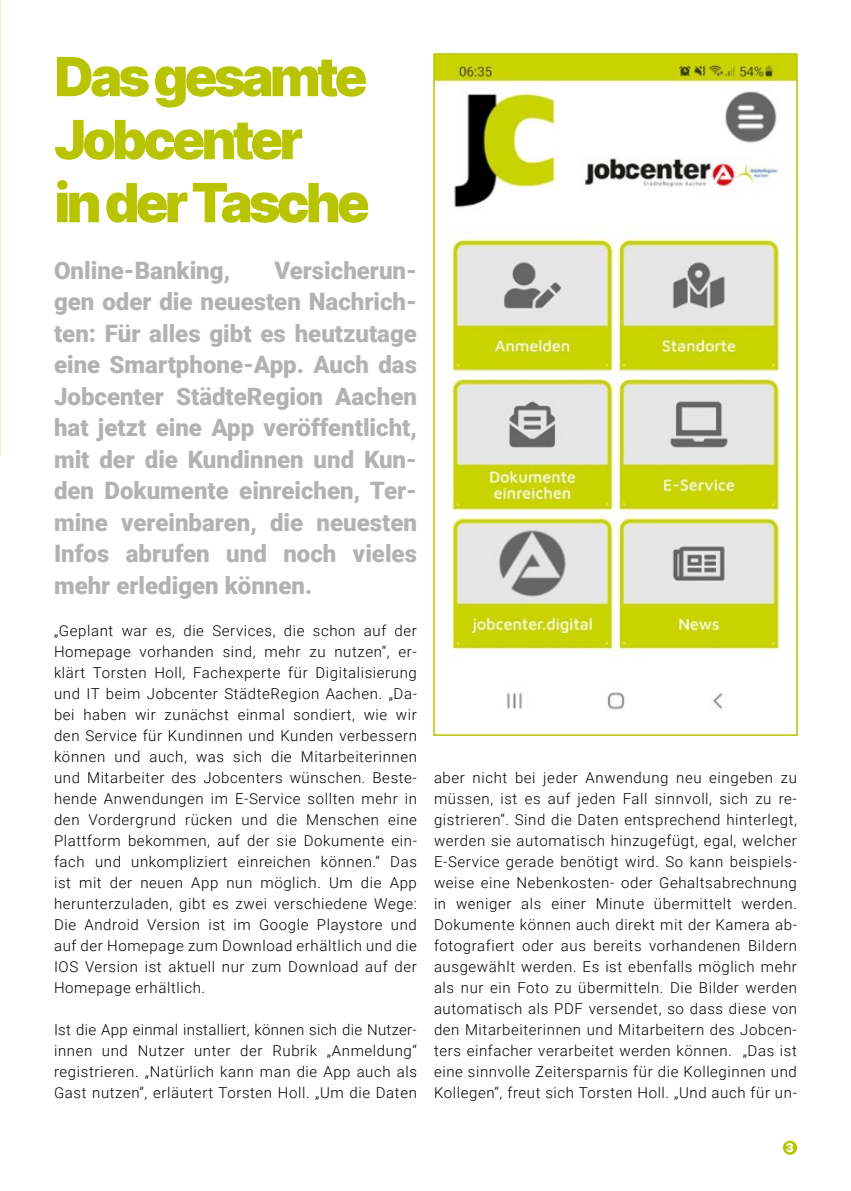
<style>
.page{position:relative;width:851px;height:1191px;background:#fff}
.page>*{position:absolute;margin:0;border:0;box-sizing:border-box;transform-origin:0 0}
.t1{font:900 54px/63px "Inter";letter-spacing:-.07em;color:#b9c400}
.t2{font:900 24px/31.5px "Roboto";color:#b3b2b2;text-align:justify}
.t3{font:300 15px/21px "Roboto";letter-spacing:.04em;color:#000;text-align:justify}
.t4{font:900 12px "Inter";color:#fff}
</style>
<div class="page">
<div style="left:782px;top:1140px;width:15px;height:14px;background:#b9c400;border-radius:50%"></div>
<img style="left:436px;top:56px;width:358px;height:654px">
<div style="left:433px;top:53px;width:364px;height:683px;border:2px solid #b9c400"></div>
<h1 class="t1" style="left:54px;top:44px;width:317px">Das gesamte<br>Jobcenter<br>in der Tasche</h1>
<h2 class="t2" style="left:54px;top:253px;width:177px">Online-Banking,</h2>
<p class="t2" style="left:54px;top:253px;width:364px;text-indent:220px">Versicherun&shy;gen oder die neuesten Nachrich&shy;ten: Für alles gibt es heutzutage eine Smartphone-App. Auch das Jobcenter StädteRegion Aachen hat jetzt eine App veröffentlicht, mit der die Kundinnen und Kun&shy;den Dokumente einreichen, Ter&shy;mine vereinbaren, die neuesten Infos abrufen und noch vieles mehr erledigen können.</p>
<p class="t3" style="left:54px;top:619px;width:364px">„Geplant war es, die Services, die schon auf der Homepage vorhanden sind, mehr zu nutzen“, er&shy;klärt Torsten Holl, Fachexperte für Digitalisierung und IT beim Jobcenter StädteRegion Aachen. „Da&shy;bei haben wir zunächst einmal sondiert, wie wir den Service für Kundinnen und Kunden verbessern können und auch, was sich die Mitarbeiterinnen und Mitarbeiter des Jobcenters wünschen. Beste&shy;hende Anwendungen im E-Service sollten mehr in den Vordergrund rücken und die Menschen eine Plattform bekommen, auf der sie Dokumente ein&shy;fach und unkompliziert einreichen können.“ Das ist mit der neuen App nun möglich. Um die App herunterzuladen, gibt es zwei verschiedene Wege:<br>Die Android Version ist im Google Playstore und auf der Homepage zum Download erhältlich und die IOS Version ist aktuell nur zum Download auf der Homepage erhältlich.</p>
<p class="t3" style="left:54px;top:1018px;width:364px">Ist die App einmal installiert, können sich die Nutzer&shy;innen und Nutzer unter der Rubrik „Anmeldung“ registrieren. „Natürlich kann man die App auch als Gast nutzen“, erläutert Torsten Holl. „Um die Daten</p>
<p class="t3" style="left:434px;top:766px;width:364px">aber nicht bei jeder Anwendung neu eingeben zu müssen, ist es auf jeden Fall sinnvoll, sich zu re&shy;gistrieren“. Sind die Daten entsprechend hinterlegt, werden sie automatisch hinzugefügt, egal, welcher E-Service gerade benötigt wird. So kann beispiels&shy;weise eine Nebenkosten- oder Gehaltsabrechnung in weniger als einer Minute übermittelt werden.<br>Dokumente können auch direkt mit der Kamera ab&shy;fotografiert oder aus bereits vorhandenen Bildern ausgewählt werden. Es ist ebenfalls möglich mehr als nur ein Foto zu übermitteln. Die Bilder werden automatisch als PDF versendet, so dass diese von den Mitarbeiterinnen und Mitarbeitern des Jobcen&shy;ters einfacher verarbeitet werden können. „Das ist eine sinnvolle Zeitersparnis für die Kolleginnen und Kollegen“, freut sich Torsten Holl. „Und auch für un-</p>
<p class="t4" style="left:785px;top:1138px;width:10px">3</p>
</div>
